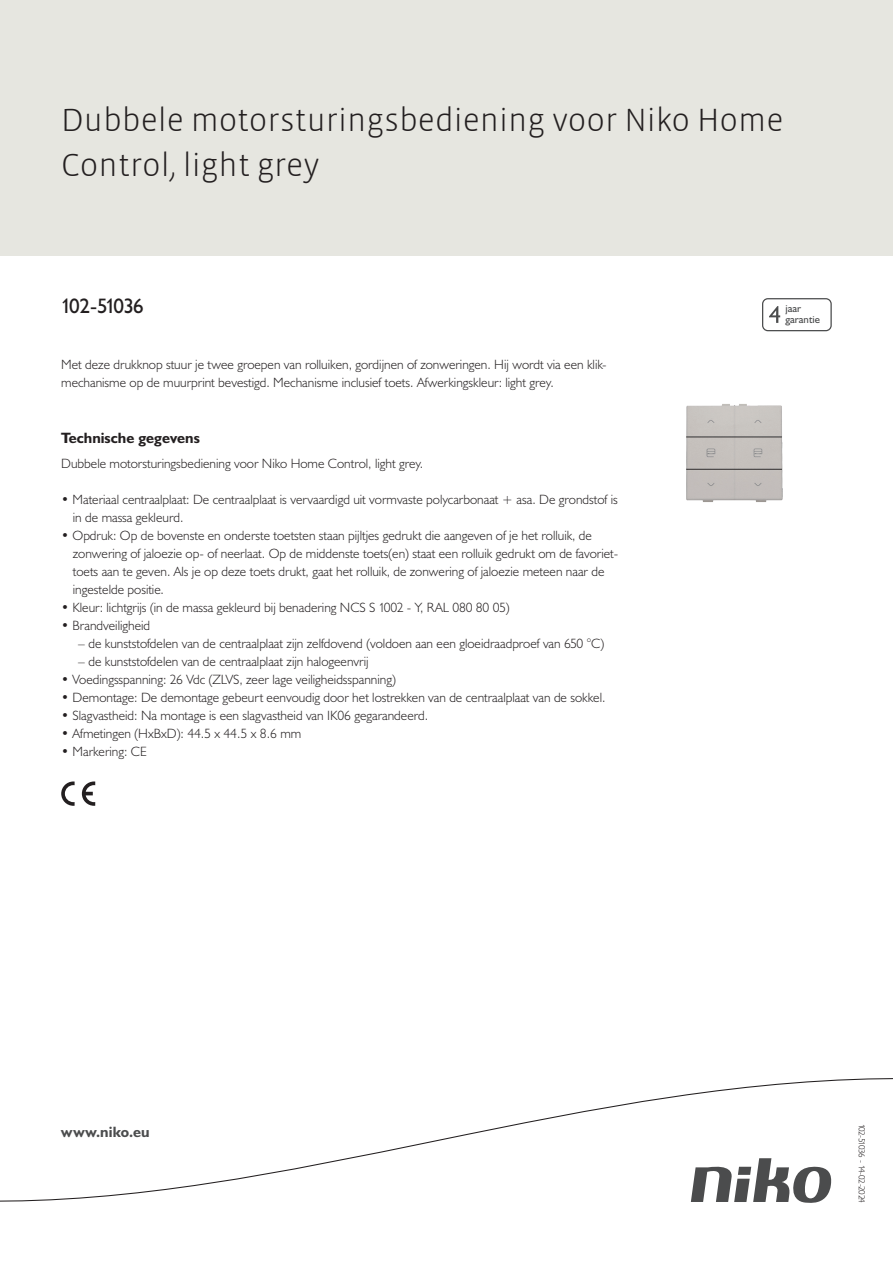
<style>
.page{position:relative;width:893px;height:1263px;background:#fff}
.page>*{position:absolute;margin:0;border:0;box-sizing:border-box;transform-origin:0 0}
.Title_datasheets{font:300 33px/45px "Vista Sans";color:#231f20}
.Article_number{font:21px "Humanist 521 BT";letter-spacing:-.075em;color:#231f20}
.Titles_parts{font:700 15px "Humanist 521 BT";color:#231f20}
.titel_afbeelding{font:700 15px "Humanist 521 BT";letter-spacing:.005em;color:#4b4c4d}
.USP_Bullets{font:300 13.5px/18px "Humanist 521 BT";color:#231f20}
.Platte_tekst_CAB{font:300 13.5px/18px "Humanist 521 BT";color:#231f20}
.USP_Bullets_level_2{font:300 13.5px "Humanist 521 BT";color:#231f20}
.t1{font:10.8px/10.8px "Humanist 521 BT";color:#4b4c4d}
.Revision{font:300 9px "Humanist 521 BT";letter-spacing:-.06em;color:#231f20}
</style>
<div class="page">
<div style="left:0;top:0;width:893px;height:255px;background:#e6e6e0"></div>
<svg style="left:82px;top:781px;width:13px;height:25px"></svg>
<svg style="left:61px;top:781px;width:14px;height:25px"></svg>
<svg style="left:762px;top:298px;width:70px;height:33px"></svg>
<svg style="left:0;top:1078px;width:893px;height:125px"></svg>
<img style="left:686px;top:404px;width:97px;height:98px">
<p class="Title_datasheets" style="left:61px;top:98px;width:724px">Dubbele motorsturingsbediening voor Niko Home<br>Control, light grey</p>
<p class="Article_number" style="left:61px;top:293px;width:84px">102-51036</p>
<p class="t1" style="left:785px;top:303px;width:36px">jaar garantie</p>
<p class="Platte_tekst_CAB" style="left:61px;top:355px;width:547px">Met deze drukknop stuur je twee groepen van rolluiken, gordijnen of zonweringen. Hij wordt via een klik&shy;mechanisme op de muurprint bevestigd. Mechanisme inclusief toets. Afwerkingskleur: light grey.</p>
<p class="Titles_parts" style="left:61px;top:429px;width:140px">Technische gegevens</p>
<p class="Platte_tekst_CAB" style="left:61px;top:454px;width:364px">Dubbele motorsturingsbediening voor Niko Home Control, light grey.</p>
<p class="USP_Bullets" style="left:73px;top:490px;width:546px;text-indent:-12px">• Materiaal centraalplaat: De centraalplaat is vervaardigd uit vormvaste polycarbonaat + asa. De grondstof is in de massa gekleurd.</p>
<p class="USP_Bullets" style="left:73px;top:526px;width:547px;text-indent:-12px">• Opdruk: Op de bovenste en onderste toetsten staan pijltjes gedrukt die aangeven of je het rolluik, de zonwering of jaloezie op- of neerlaat. Op de middenste toets(en) staat een rolluik gedrukt om de favoriet&shy;toets aan te geven. Als je op deze toets drukt, gaat het rolluik, de zonwering of jaloezie meteen naar de ingestelde positie.</p>
<p class="USP_Bullets" style="left:61px;top:598px;width:450px">• Kleur: lichtgrijs (in de massa gekleurd bij benadering NCS S 1002 - Y, RAL 080 80 05)</p>
<p class="USP_Bullets" style="left:61px;top:616px;width:91px">• Brandveiligheid</p>
<p class="USP_Bullets_level_2" style="left:78px;top:635px;width:527px">– de kunststofdelen van de centraalplaat zijn zelfdovend (voldoen aan een gloeidraadproef van 650 °C)</p>
<p class="USP_Bullets_level_2" style="left:78px;top:653px;width:292px">– de kunststofdelen van de centraalplaat zijn halogeenvrij</p>
<p class="USP_Bullets" style="left:61px;top:670px;width:336px">• Voedingsspanning: 26 Vdc (ZLVS, zeer lage veiligheidsspanning)</p>
<p class="USP_Bullets" style="left:61px;top:688px;width:546px">• Demontage: De demontage gebeurt eenvoudig door het lostrekken van de centraalplaat van de sokkel.</p>
<p class="USP_Bullets" style="left:61px;top:706px;width:368px">• Slagvastheid: Na montage is een slagvastheid van IK06 gegarandeerd.</p>
<p class="USP_Bullets" style="left:61px;top:724px;width:241px">• Afmetingen (HxBxD): 44.5 x 44.5 x 8.6 mm</p>
<p class="USP_Bullets" style="left:61px;top:742px;width:87px">• Markering: CE</p>
<p class="titel_afbeelding" style="left:61px;top:1122px;width:90px">www.niko.eu</p>
<p class="Revision" style="left:868px;top:1124px;width:81px;rotate:90deg">102-51036 - 14-02-2024</p>
</div>
